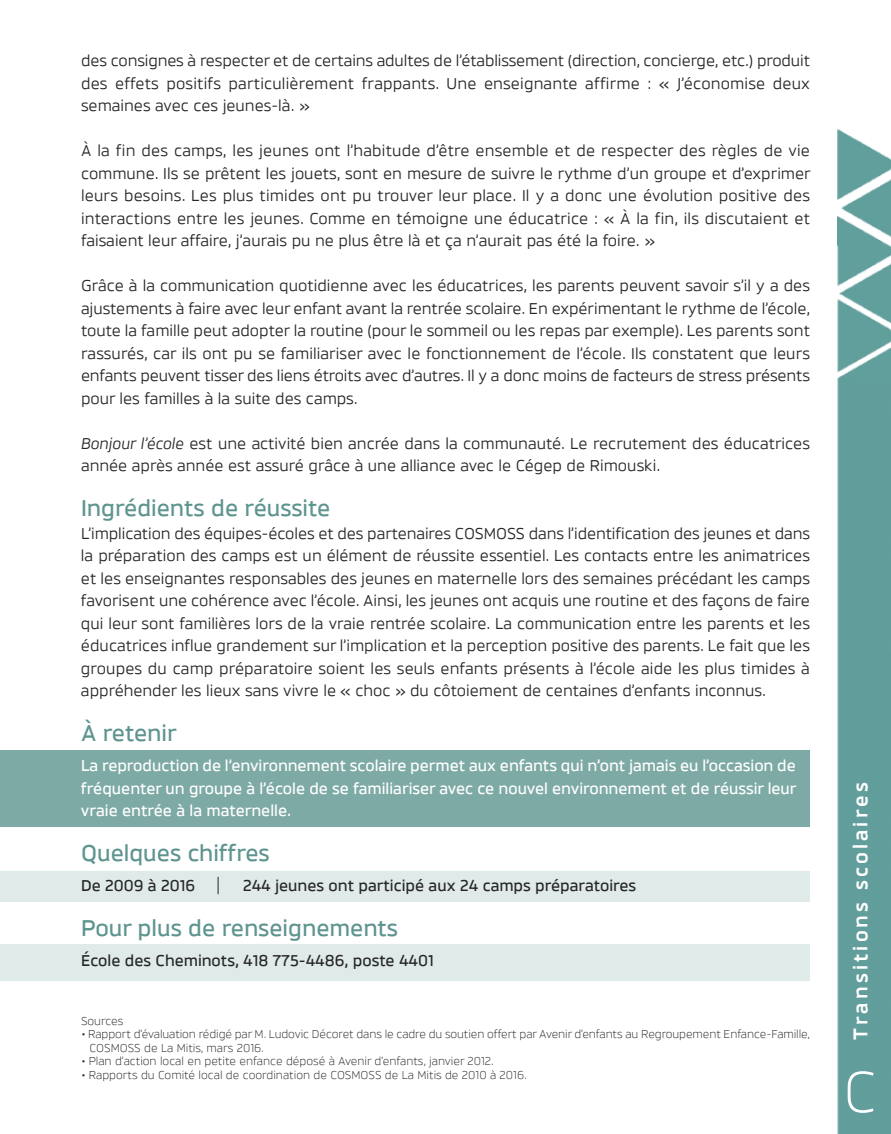
<style>
.page{position:relative;width:891px;height:1134px;background:#fff}
.page>*{position:absolute;margin:0;border:0;box-sizing:border-box;transform-origin:0 0}
.t1{font:60px "Brokman";color:#fff}
.t2{font:500 24px "Brokman";color:#5e948f}
.t3{font:700 21px "Brokman";letter-spacing:.15em;color:#fff}
.t4{font:16.5px/22.5px "Brokman";color:#272627;text-align:justify}
.t5{font:500 16.5px/22.5px "Brokman";color:#fff;text-align:justify}
.t6{font:500 16.5px "Brokman";color:#272627}
.t7{font:12px/13.5px "Brokman";color:#272627}
.s1{font-style:italic}
</style>
<div class="page">
<div style="left:0;top:945px;width:810px;height:36px;background:#dfeae9"></div>
<div style="left:0;top:871px;width:810px;height:30px;background:#dfeae9"></div>
<div style="left:0;top:751px;width:810px;height:76px;background:#7eaaa5"></div>
<img style="left:837px;top:128px;width:54px;height:1006px">
<svg style="left:218px;top:877px;width:1px;height:17px"></svg>
<p class="t4" style="left:81px;top:51px;width:731px">des consignes à respecter et de certains adultes de l’établissement (direction, concierge, etc.) produit des effets positifs particulièrement frappants. Une enseignante affirme : « J’économise deux semaines avec ces jeunes-là. »</p>
<p class="t4" style="left:81px;top:141px;width:731px">À la fin des camps, les jeunes ont l’habitude d’être ensemble et de respecter des règles de vie commune. Ils se prêtent les jouets, sont en mesure de suivre le rythme d’un groupe et d’exprimer leurs besoins. Les plus timides ont pu trouver leur place. Il y a donc une évolution positive des interactions entre les jeunes. Comme en témoigne une éducatrice : « À la fin, ils discutaient et faisaient leur affaire, j’aurais pu ne plus être là et ça n’aurait pas été la foire. »</p>
<p class="t4" style="left:81px;top:276px;width:731px">Grâce à la communication quotidienne avec les éducatrices, les parents peuvent savoir s’il y a des ajustements à faire avec leur enfant avant la rentrée scolaire. En expérimentant le rythme de l’école, toute la famille peut adopter la routine (pour le sommeil ou les repas par exemple). Les parents sont rassurés, car ils ont pu se familiariser avec le fonctionnement de l’école. Ils constatent que leurs enfants peuvent tisser des liens étroits avec d’autres. Il y a donc moins de facteurs de stress présents pour les familles à la suite des camps.</p>
<p class="t4" style="left:81px;top:433px;width:730px"><span class="s1">Bonjour l’école</span> est une activité bien ancrée dans la communauté. Le recrutement des éducatrices année après année est assuré grâce à une alliance avec le Cégep de Rimouski.</p>
<h2 class="t2" style="left:81px;top:500px;width:251px">Ingrédients de réussite</h2>
<p class="t4" style="left:81px;top:523px;width:730px">L’implication des équipes-écoles et des partenaires COSMOSS dans l’identification des jeunes et dans la préparation des camps est un élément de réussite essentiel. Les contacts entre les animatrices et les enseignantes responsables des jeunes en maternelle lors des semaines précédant les camps favorisent une cohérence avec l’école. Ainsi, les jeunes ont acquis une routine et des façons de faire qui leur sont familières lors de la vraie rentrée scolaire. La communication entre les parents et les éducatrices influe grandement sur l’implication et la perception positive des parents. Le fait que les groupes du camp préparatoire soient les seuls enfants présents à l’école aide les plus timides à appréhender les lieux sans vivre le « choc » du côtoiement de centaines d’enfants inconnus.</p>
<h2 class="t2" style="left:81px;top:725px;width:97px">À retenir</h2>
<p class="t5" style="left:81px;top:756px;width:717px">La reproduction de l’environnement scolaire permet aux enfants qui n’ont jamais eu l’occasion de fréquenter un groupe à l’école de se familiariser avec ce nouvel environnement et de réussir leur vraie entrée à la maternelle.</p>
<h2 class="t2" style="left:81px;top:845px;width:190px">Quelques chiffres</h2>
<p class="t6" style="left:81px;top:880px;width:116px">De 2009 à 2016</p>
<p class="t6" style="left:243px;top:880px;width:395px">244 jeunes ont participé aux 24 camps préparatoires</p>
<h2 class="t2" style="left:81px;top:920px;width:319px">Pour plus de renseignements</h2>
<p class="t6" style="left:81px;top:955px;width:354px">École des Cheminots, 418 775-4486, poste 4401</p>
<p class="t7" style="left:81px;top:1015px;width:44px">Sources</p>
<p class="t7" style="left:90px;top:1029px;width:722px;text-indent:-8px">• Rapport d’évaluation rédigé par M. Ludovic Décoret dans le cadre du soutien offert par Avenir d’enfants au Regroupement Enfance-Famille,<br>COSMOSS de La Mitis, mars 2016.</p>
<p class="t7" style="left:82px;top:1056px;width:414px">• Plan d’action local en petite enfance déposé à Avenir d’enfants, janvier 2012.</p>
<p class="t7" style="left:82px;top:1069px;width:447px">• Rapports du Comité local de coordination de COSMOSS de La Mitis de 2010 à 2016.</p>
<p class="t3" style="left:853px;top:1040px;width:259px;rotate:-90deg">Transitions scolaires</p>
<h1 class="t1" style="left:843px;top:1070px;width:35px">C</h1>
</div>
